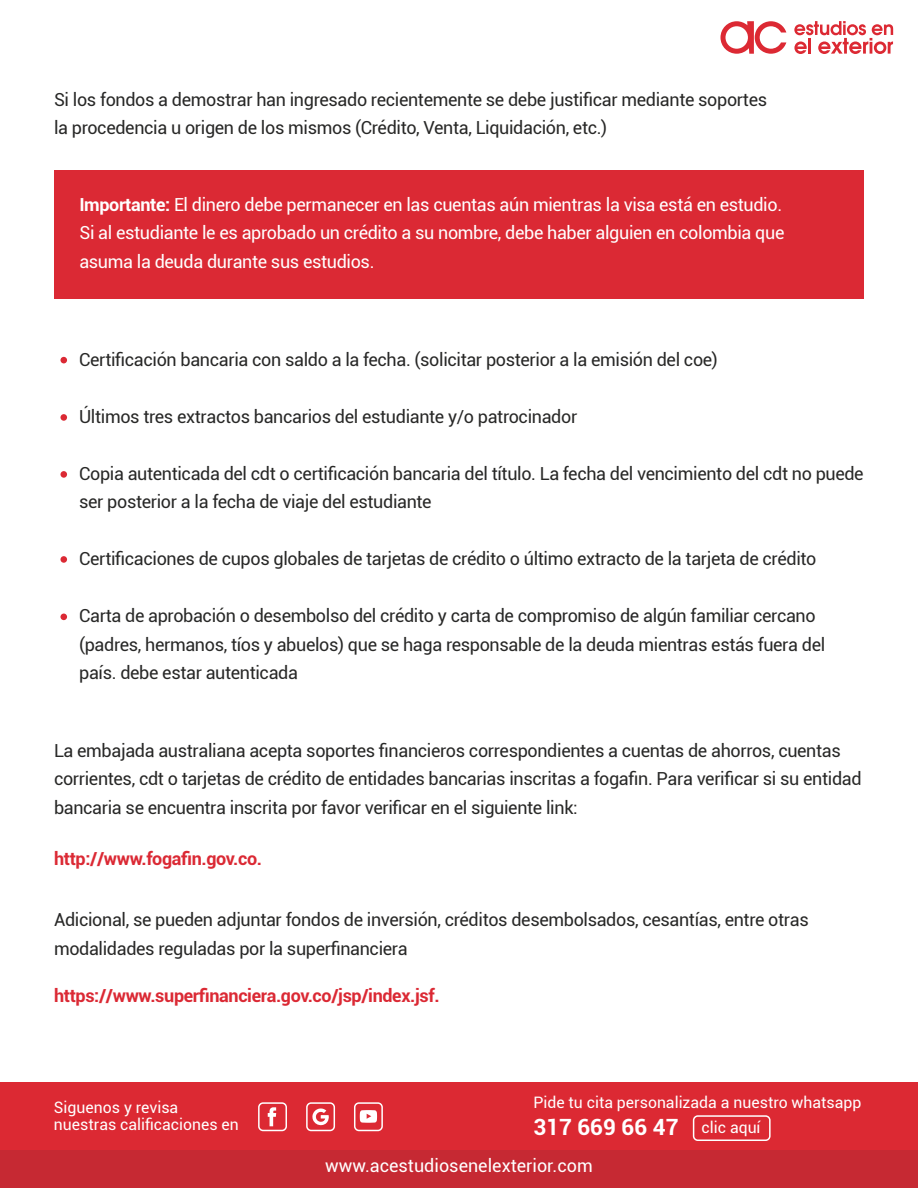
<style>
.page{position:relative;width:918px;height:1188px;background:#fff}
.page>*{position:absolute;margin:0;border:0;box-sizing:border-box;transform-origin:0 0}
.t1{font:700 22.35px "Roboto";color:#fff}
.t2{font:18px/28.5px "Roboto";letter-spacing:-.02em;color:#282827}
.t3{font:18px/28.5px "Roboto";letter-spacing:-.02em;color:#fff}
.t4{font:700 18px "Roboto";letter-spacing:-.02em;color:#db2934}
.t5{font:18px "Roboto";color:#fff}
.t6{font:15.75px/17.1px "Roboto";color:#fff}
.s1{font-weight:700}
.s2{font-weight:400;font-size:15.75px}
</style>
<div class="page">
<div style="left:1px;top:1082px;width:917px;height:106px;background:#dc2933"></div>
<div style="left:1px;top:1150px;width:917px;height:38px;background:#c62933"></div>
<svg style="left:794px;top:21px;width:99px;height:33px"></svg>
<svg style="left:720px;top:21px;width:66px;height:33px"></svg>
<svg style="left:268px;top:1107px;width:8px;height:19px"></svg>
<svg style="left:312px;top:1108px;width:17px;height:18px"></svg>
<div style="left:258px;top:1102px;width:29px;height:29px;border:2px solid #fff;border-radius:4px"></div>
<div style="left:306px;top:1102px;width:29px;height:29px;border:2px solid #fff;border-radius:4px"></div>
<div style="left:354px;top:1102px;width:29px;height:29px;border:2px solid #fff;border-radius:4px"></div>
<div style="left:693px;top:1115px;width:78px;height:26px;border:2px solid #fff;border-radius:4px"></div>
<svg style="left:360px;top:1110px;width:17px;height:13px"></svg>
<div style="left:54px;top:170px;width:810px;height:129px;background:#db2934"></div>
<div style="left:60px;top:357px;width:7px;height:6px;background:#db2934;border-radius:50%"></div>
<div style="left:60px;top:471px;width:7px;height:7px;background:#db2934;border-radius:50%"></div>
<div style="left:60px;top:556px;width:7px;height:7px;background:#db2934;border-radius:50%"></div>
<div style="left:60px;top:614px;width:7px;height:6px;background:#db2934;border-radius:50%"></div>
<div style="left:60px;top:414px;width:7px;height:7px;background:#db2934;border-radius:50%"></div>
<p class="t2" style="left:54px;top:84px;width:715px">Si los fondos a demostrar han ingresado recientemente se debe justificar mediante soportes la procedencia u origen de los mismos (Crédito, Venta, Liquidación, etc.)</p>
<p class="t3" style="left:79px;top:189px;width:707px"><span class="s1">Importante:</span> El dinero debe permanecer en las cuentas aún mientras la visa está en estudio.<br>Si al estudiante le es aprobado un crédito a su nombre, debe haber alguien en colombia que asuma la deuda durante sus estudios.</p>
<p class="t2" style="left:79px;top:345px;width:640px">Certificación bancaria con saldo a la fecha. (solicitar posterior a la emisión del coe)</p>
<p class="t2" style="left:79px;top:402px;width:500px">Últimos tres extractos bancarios del estudiante y/o patrocinador</p>
<p class="t2" style="left:79px;top:459px;width:786px">Copia autenticada del cdt o certificación bancaria del título. La fecha del vencimiento del cdt no puede ser posterior a la fecha de viaje del estudiante</p>
<p class="t2" style="left:79px;top:544px;width:739px">Certificaciones de cupos globales de tarjetas de crédito o último extracto de la tarjeta de crédito</p>
<p class="t2" style="left:79px;top:601px;width:748px">Carta de aprobación o desembolso del crédito y carta de compromiso de algún familiar cercano (padres, hermanos, tíos y abuelos) que se haga responsable de la deuda mientras estás fuera del país. debe estar autenticada</p>
<p class="t2" style="left:54px;top:735px;width:809px">La embajada australiana acepta soportes financieros correspondientes a cuentas de ahorros, cuentas corrientes, cdt o tarjetas de crédito de entidades bancarias inscritas a fogafin. Para verificar si su entidad bancaria se encuentra inscrita por favor verificar en el siguiente link:</p>
<p class="t4" style="left:54px;top:846px;width:210px">http://www.fogafin.gov.co.</p>
<p class="t2" style="left:54px;top:905px;width:756px">Adicional, se pueden adjuntar fondos de inversión, créditos desembolsados, cesantías, entre otras modalidades reguladas por la superfinanciera</p>
<p class="t4" style="left:54px;top:983px;width:387px">https://www.superfinanciera.gov.co/jsp/index.jsf.</p>
<p class="t6" style="left:54px;top:1098px;width:186px">Siguenos y revisa nuestras calificaciones en</p>
<p class="t6" style="left:533px;top:1094px;width:330px">Pide tu cita personalizada a nuestro whatsapp</p>
<p class="t1" style="left:533px;top:1112px;width:229px">317 669 66 47 <span class="s2">clic aquí</span></p>
<p class="t5" style="left:325px;top:1153px;width:269px">www.acestudiosenelexterior.com</p>
</div>
